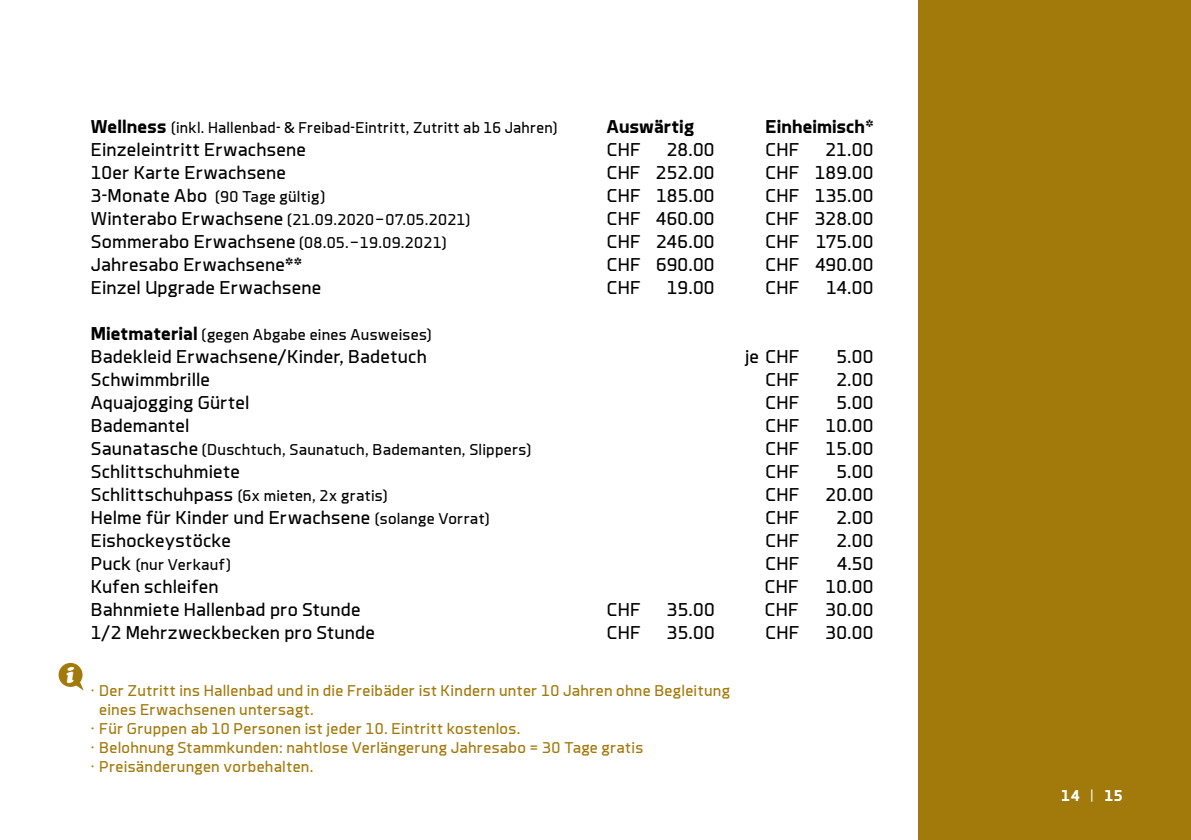
<style>
.page{position:relative;width:1191px;height:840px;background:#fff}
.page>*{position:absolute;margin:0;border:0;box-sizing:border-box;transform-origin:0 0}
.t1{font:italic 900 22px "Cooper";color:#fff}
.t2{font:19px "Brooklyn";letter-spacing:.01em;color:#000}
.t3{font:700 19px "Brooklyn";letter-spacing:.01em;color:#000}
.t4{font:16px "Brooklyn";letter-spacing:.015em;color:#000}
.t5{font:16px "Brooklyn";letter-spacing:.015em;color:#a2790b}
.t6{font:700 16px "Brooklyn";color:#fff}
.s1{font-weight:700;font-size:19px}
.s2{font-weight:400}
.s3{font-size:19px}
.s4{font-size:16px}
.s5{font-weight:300}
</style>
<div class="page">
<div style="left:918px;top:0;width:273px;height:839px;background:#a2790b"></div>
<svg style="left:59px;top:662px;width:25px;height:28px"></svg>
<p class="t1" style="left:66px;top:661px;width:10px">i</p>
<p class="t4" style="left:91px;top:119px;width:468px"><span class="s1">Wellness</span> (inkl. Hallenbad- &amp; Freibad-Eintritt, Zutritt ab 16 Jahren)</p>
<p class="t3" style="left:607px;top:117px;width:89px">Auswärtig</p>
<p class="t3" style="left:765px;top:117px;width:109px">Einheimisch<span class="s2">*</span></p>
<p class="t2" style="left:91px;top:140px;width:217px">Einzeleintritt Erwachsene</p>
<p class="t2" style="left:607px;top:140px;width:35px">CHF</p>
<p class="t2" style="left:667px;top:140px;width:49px">28.00</p>
<p class="t2" style="left:765px;top:140px;width:35px">CHF</p>
<p class="t2" style="left:825px;top:140px;width:49px">21.00</p>
<p class="t2" style="left:91px;top:163px;width:197px">10er Karte Erwachsene</p>
<p class="t2" style="left:607px;top:163px;width:109px">CHF 252.00</p>
<p class="t2" style="left:765px;top:163px;width:109px">CHF 189.00</p>
<p class="t4" style="left:91px;top:188px;width:236px"><span class="s3">3-Monate Abo</span> (90 Tage gültig)</p>
<p class="t2" style="left:607px;top:186px;width:109px">CHF 185.00</p>
<p class="t2" style="left:765px;top:186px;width:109px">CHF 135.00</p>
<p class="t4" style="left:91px;top:211px;width:381px"><span class="s3">Winterabo Erwachsene</span> (21.09.2020 – 07.05.2021)</p>
<p class="t2" style="left:607px;top:209px;width:109px">CHF 460.00</p>
<p class="t2" style="left:765px;top:209px;width:109px">CHF 328.00</p>
<p class="t2" style="left:91px;top:232px;width:357px">Sommerabo Erwachsene <span class="s4">(08.05. – 19.09.2021)</span></p>
<p class="t2" style="left:607px;top:232px;width:109px">CHF 246.00</p>
<p class="t2" style="left:765px;top:232px;width:109px">CHF 175.00</p>
<p class="t2" style="left:91px;top:255px;width:212px">Jahresabo Erwachsene**</p>
<p class="t2" style="left:607px;top:255px;width:109px">CHF 690.00</p>
<p class="t2" style="left:765px;top:255px;width:109px">CHF 490.00</p>
<p class="t2" style="left:91px;top:278px;width:232px">Einzel Upgrade Erwachsene</p>
<p class="t2" style="left:607px;top:278px;width:35px">CHF</p>
<p class="t2" style="left:667px;top:278px;width:49px">19.00</p>
<p class="t2" style="left:765px;top:278px;width:35px">CHF</p>
<p class="t2" style="left:826px;top:278px;width:49px">14.00</p>
<p class="t4" style="left:91px;top:326px;width:342px"><span class="s1">Mietmaterial</span> (gegen Abgabe eines Ausweises)</p>
<p class="t2" style="left:91px;top:347px;width:338px">Badekleid Erwachsene/Kinder, Badetuch</p>
<p class="t2" style="left:745px;top:347px;width:56px">je CHF</p>
<p class="t2" style="left:836px;top:347px;width:38px">5.00</p>
<p class="t2" style="left:91px;top:370px;width:121px">Schwimmbrille</p>
<p class="t2" style="left:765px;top:370px;width:35px">CHF</p>
<p class="t2" style="left:836px;top:370px;width:39px">2.00</p>
<p class="t2" style="left:91px;top:393px;width:160px">Aquajogging Gürtel</p>
<p class="t2" style="left:765px;top:393px;width:35px">CHF</p>
<p class="t2" style="left:836px;top:393px;width:38px">5.00</p>
<p class="t2" style="left:91px;top:416px;width:100px">Bademantel</p>
<p class="t2" style="left:765px;top:416px;width:35px">CHF</p>
<p class="t2" style="left:825px;top:416px;width:49px">10.00</p>
<p class="t4" style="left:91px;top:441px;width:442px"><span class="s3">Saunatasche</span> (Duschtuch, Saunatuch, Bademanten, Slippers)</p>
<p class="t2" style="left:765px;top:439px;width:35px">CHF</p>
<p class="t2" style="left:825px;top:439px;width:49px">15.00</p>
<p class="t2" style="left:91px;top:462px;width:151px">Schlittschuhmiete</p>
<p class="t2" style="left:765px;top:462px;width:35px">CHF</p>
<p class="t2" style="left:836px;top:462px;width:38px">5.00</p>
<p class="t4" style="left:91px;top:487px;width:298px"><span class="s3">Schlittschuhpass</span> (6x mieten, 2x gratis)</p>
<p class="t2" style="left:765px;top:485px;width:35px">CHF</p>
<p class="t2" style="left:825px;top:485px;width:49px">20.00</p>
<p class="t2" style="left:91px;top:508px;width:400px">Helme für Kinder und Erwachsene <span class="s4">(solange Vorrat)</span></p>
<p class="t2" style="left:765px;top:508px;width:35px">CHF</p>
<p class="t2" style="left:836px;top:508px;width:39px">2.00</p>
<p class="t2" style="left:91px;top:531px;width:142px">Eishockeystöcke</p>
<p class="t2" style="left:765px;top:531px;width:35px">CHF</p>
<p class="t2" style="left:836px;top:531px;width:39px">2.00</p>
<p class="t4" style="left:91px;top:556px;width:142px"><span class="s3">Puck</span> (nur Verkauf)</p>
<p class="t2" style="left:765px;top:554px;width:35px">CHF</p>
<p class="t2" style="left:836px;top:554px;width:38px">4.50</p>
<p class="t2" style="left:91px;top:577px;width:130px">Kufen schleifen</p>
<p class="t2" style="left:765px;top:577px;width:35px">CHF</p>
<p class="t2" style="left:825px;top:577px;width:49px">10.00</p>
<p class="t2" style="left:91px;top:600px;width:271px">Bahnmiete Hallenbad pro Stunde</p>
<p class="t2" style="left:607px;top:600px;width:35px">CHF</p>
<p class="t2" style="left:667px;top:600px;width:49px">35.00</p>
<p class="t2" style="left:765px;top:600px;width:35px">CHF</p>
<p class="t2" style="left:825px;top:600px;width:49px">30.00</p>
<p class="t2" style="left:91px;top:623px;width:286px">1/2 Mehrzweckbecken pro Stunde</p>
<p class="t2" style="left:607px;top:623px;width:35px">CHF</p>
<p class="t2" style="left:667px;top:623px;width:49px">35.00</p>
<p class="t2" style="left:765px;top:623px;width:35px">CHF</p>
<p class="t2" style="left:825px;top:623px;width:49px">30.00</p>
<p class="t5" style="left:91px;top:682px;width:640px">· Der Zutritt ins Hallenbad und in die Freibäder ist Kindern unter 10 Jahren ohne Begleitung</p>
<p class="t5" style="left:99px;top:701px;width:216px">eines Erwachsenen untersagt.</p>
<p class="t5" style="left:91px;top:720px;width:431px">· Für Gruppen ab 10 Personen ist jeder 10. Eintritt kostenlos.</p>
<p class="t5" style="left:91px;top:739px;width:554px">· Belohnung Stammkunden: nahtlose Verlängerung Jahresabo = 30 Tage gratis</p>
<p class="t5" style="left:91px;top:758px;width:224px">· Preisänderungen vorbehalten.</p>
<p class="t6" style="left:1061px;top:787px;width:63px">14 <span class="s5">|</span> 15</p>
</div>
